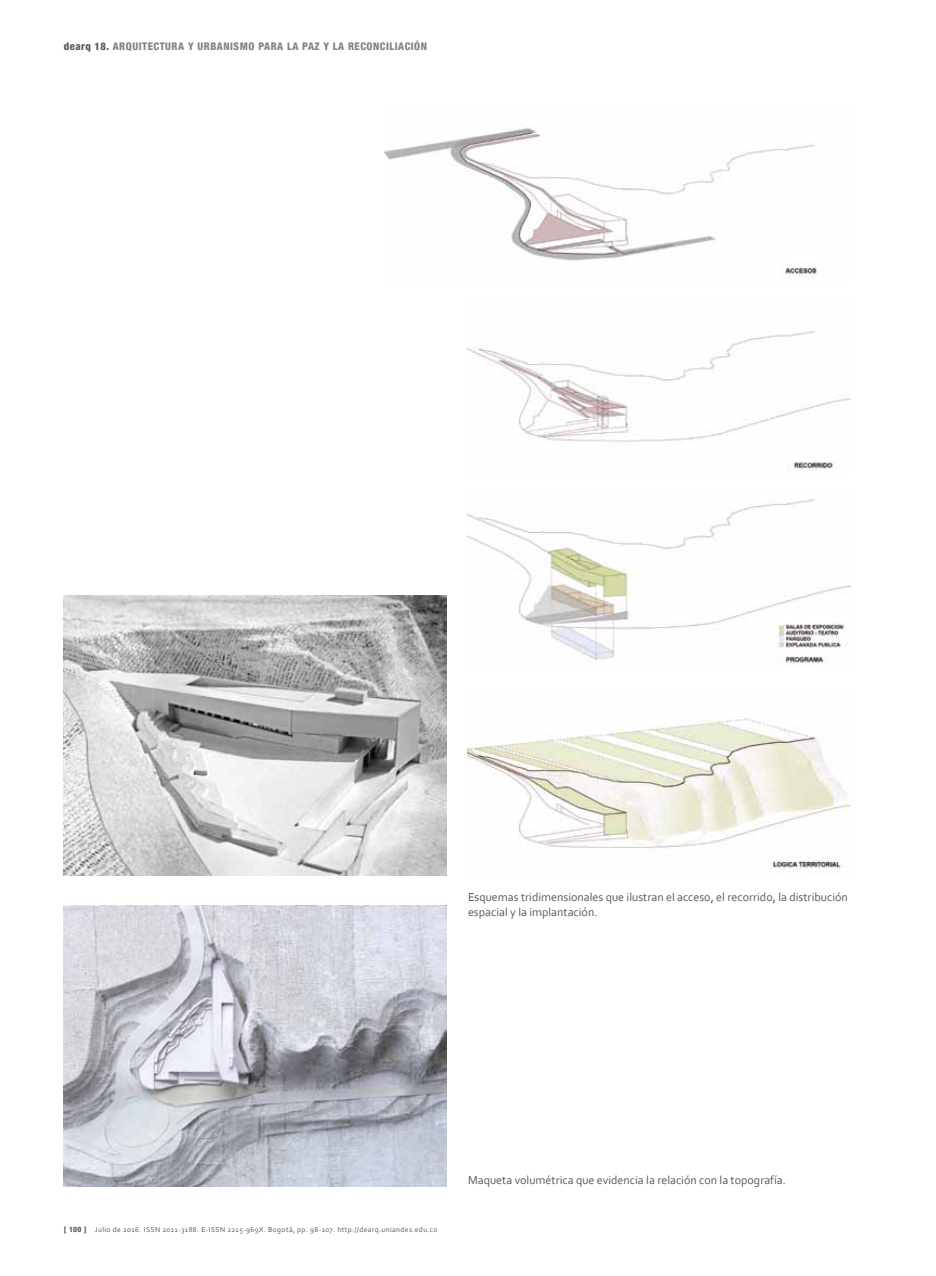
<style>
.page{position:relative;width:936px;height:1276px;background:#fff}
.page>*{position:absolute;margin:0;border:0;box-sizing:border-box;transform-origin:0 0}
.t1{font:12px/15px "Corbel";color:#58595b}
.t2{font:800 condensed 10.5px "Helvetica 87";letter-spacing:.05em;color:#808285}
.t3{font:7.5px "Corbel";letter-spacing:.05em;color:#58595b}
.s1{color:#58595b}
.s2{font-family:"Helvetica 87";font-weight:800;font-stretch:condensed}
</style>
<div class="page">
<img style="left:467px;top:718px;width:383px;height:155px">
<img style="left:467px;top:499px;width:383px;height:166px">
<img style="left:467px;top:330px;width:383px;height:141px">
<img style="left:64px;top:906px;width:382px;height:280px">
<img style="left:64px;top:595px;width:382px;height:280px">
<img style="left:385px;top:127px;width:432px;height:152px">
<p class="t2" style="left:64px;top:40px;width:365px"><span class="s1">dearq 18.</span> ARQUITECTURA Y URBANISMO PARA LA PAZ Y LA RECONCILIACIÓN</p>
<p class="t1" style="left:468px;top:889px;width:381px">Esquemas tridimensionales que ilustran el acceso, el recorrido, la distribución espacial y la implantación.</p>
<p class="t3" style="left:64px;top:1224px;width:375px"><span class="s2">[ 100 ]</span> Julio de 2016. ISSN 2011-3188. E-ISSN 2215-969X. Bogotá, pp. 98-107. http://dearq.uniandes.edu.co</p>
<p class="t1" style="left:468px;top:1172px;width:319px">Maqueta volumétrica que evidencia la relación con la topografía.</p>
</div>
